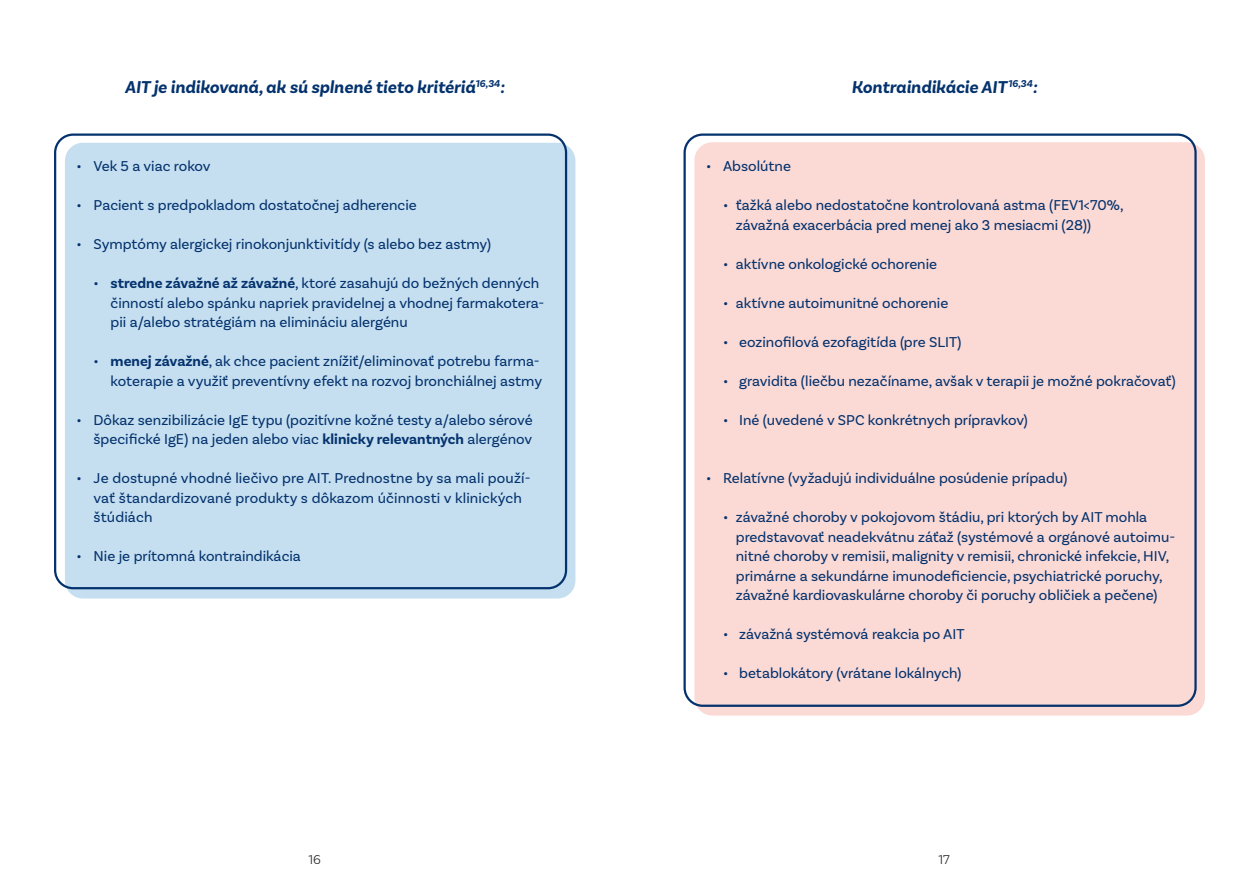
<style>
.page{position:relative;width:1259px;height:893px;background:#fff}
.page>*{position:absolute;margin:0;border:0;box-sizing:border-box;transform-origin:0 0}
.HDL_1{font:italic 700 18px "Basic Sans";color:#04326d}
.t1{font:15px/19.5px "Basic Sans";color:#04326d}
.t2{font:300 13.5px "Basic Sans";color:#231f20}
.s1{font-weight:700}
</style>
<div class="page">
<div style="left:65px;top:143px;width:510px;height:456px;background:#c5dff0;border-radius:18px"></div>
<div style="left:694px;top:142px;width:511px;height:574px;background:#fbd9d5;border-radius:18px"></div>
<div style="left:54px;top:134px;width:513px;height:455px;border:2px solid #04326d;border-radius:18px"></div>
<div style="left:683px;top:134px;width:513px;height:573px;border:2px solid #04326d;border-radius:18px"></div>
<p class="HDL_1" style="left:125px;top:76px;width:381px">AIT je indikovaná, ak sú splnené tieto kritériá<sup>16,34</sup>:</p>
<p class="HDL_1" style="left:851px;top:76px;width:187px">Kontraindikácie AIT<sup>16,34</sup>:</p>
<p class="t1" style="left:77px;top:156px;width:136px">• Vek 5 a viac rokov</p>
<p class="t1" style="left:77px;top:195px;width:342px">• Pacient s predpokladom dostatočnej adherencie</p>
<p class="t1" style="left:77px;top:234px;width:416px">• Symptómy alergickej rinokonjunktivitídy (s alebo bez astmy)</p>
<p class="t1" style="left:111px;top:273px;width:435px;text-indent:-17px">• <span class="s1">stredne závažné až závažné</span>, ktoré zasahujú do bežných denných činností alebo spánku napriek pravidelnej a vhodnej farmakotera&shy;pii a/alebo stratégiám na elimináciu alergénu</p>
<p class="t1" style="left:94px;top:351px;width:450px;text-align:right">• <span class="s1">menej závažné</span>, ak chce pacient znížiť/eliminovať potrebu farma&shy;koterapie a využiť preventívny efekt na rozvoj bronchiálnej astmy</p>
<p class="t1" style="left:77px;top:410px;width:457px;text-align:right">• Dôkaz senzibilizácie IgE typu (pozitívne kožné testy a/alebo sérové špecifické IgE) na jeden alebo viac <span class="s1">klinicky relevantných</span> alergénov</p>
<p class="t1" style="left:94px;top:468px;width:438px;text-indent:-17px">• Je dostupné vhodné liečivo pre AIT. Prednostne by sa mali použí&shy;vať štandardizované produkty s dôkazom účinnosti v klinických štúdiách</p>
<p class="t1" style="left:77px;top:546px;width:226px">• Nie je prítomná kontraindikácia</p>
<p class="t1" style="left:706px;top:156px;width:86px">• Absolútne</p>
<p class="t1" style="left:736px;top:195px;width:389px;text-indent:-13px">• ťažká alebo nedostatočne kontrolovaná astma (FEV1&lt;70%, závažná exacerbácia pred menej ako 3 mesiacmi (28))</p>
<p class="t1" style="left:723px;top:254px;width:216px">• aktívne onkologické ochorenie</p>
<p class="t1" style="left:723px;top:293px;width:227px">• aktívne autoimunitné ochorenie</p>
<p class="t1" style="left:723px;top:332px;width:240px">• eozinofilová ezofagitída (pre SLIT)</p>
<p class="t1" style="left:723px;top:371px;width:454px">• gravidita (liečbu nezačíname, avšak v terapii je možné pokračovať)</p>
<p class="t1" style="left:723px;top:410px;width:306px">• Iné (uvedené v SPC konkrétnych prípravkov)</p>
<p class="t1" style="left:706px;top:468px;width:363px">• Relatívne (vyžadujú individuálne posúdenie prípadu)</p>
<p class="t1" style="left:736px;top:507px;width:441px;text-indent:-13px">• závažné choroby v pokojovom štádiu, pri ktorých by AIT mohla predstavovať neadekvátnu záťaž (systémové a orgánové autoimu&shy;nitné choroby v remisii, malignity v remisii, chronické infekcie, HIV, primárne a sekundárne imunodeficiencie, psychiatrické poruchy, závažné kardiovaskulárne choroby či poruchy obličiek a pečene)</p>
<p class="t1" style="left:723px;top:624px;width:243px">• závažná systémová reakcia po AIT</p>
<p class="t1" style="left:723px;top:663px;width:240px">• betablokátory (vrátane lokálnych)</p>
<p class="t2" style="left:308px;top:851px;width:14px">16</p>
<p class="t2" style="left:938px;top:851px;width:13px">17</p>
</div>
